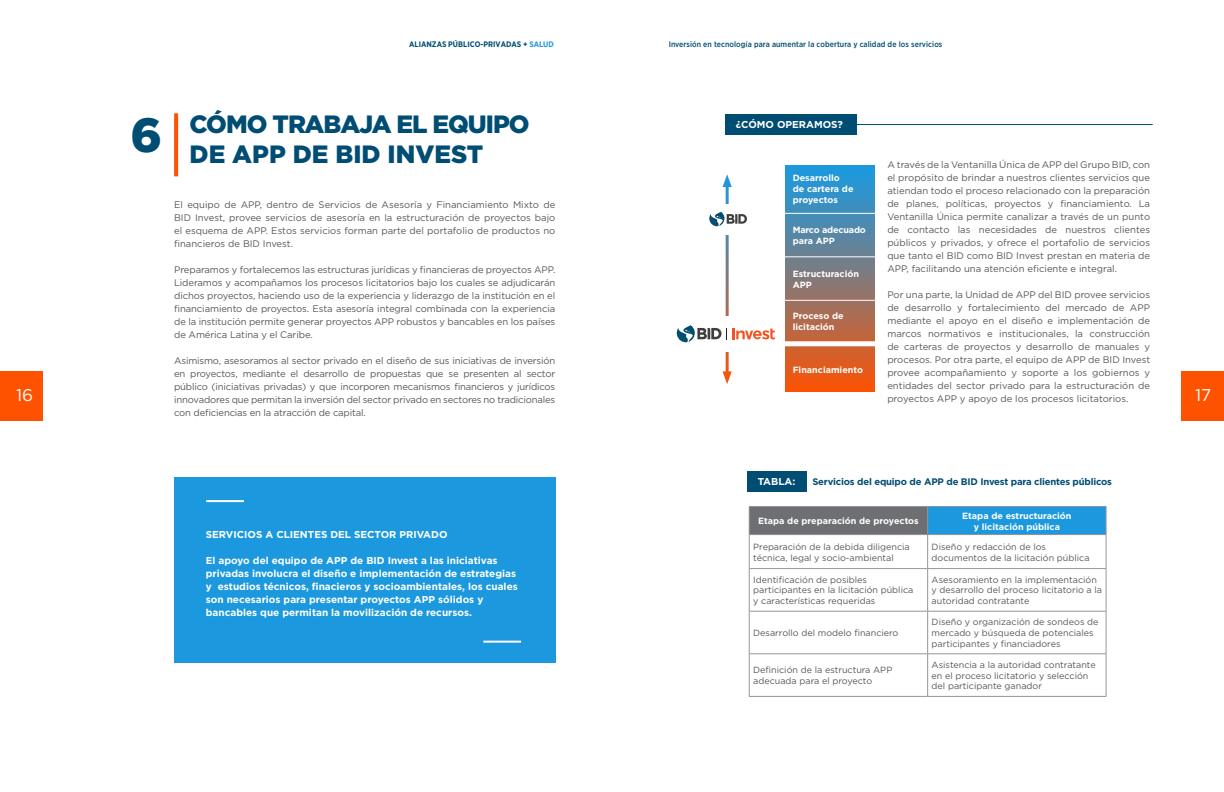
<style>
.page{position:relative;width:1224px;height:792px;background:#fff}
.page>*{position:absolute;margin:0;border:0;box-sizing:border-box;transform-origin:0 0}
.Títulos{font:900 48px "Gotham";color:#004d73}
.Títulos-2{font:900 25px "Gotham";letter-spacing:-.04em;color:#004d73}
.Títulos-3{font:900 25px "Gotham";color:#004d73}
.t1{font:17px "Gotham";color:#fff}
.destacados{font:700 10px/13px "Gotham";color:#fff}
.Titulo_tablas{font:700 10px "Gotham";color:#fff}
.texto_internas{font:9.5px/13px "Gotham";letter-spacing:-.01em;color:#57585a;text-align:justify}
.Titulo_tablas-2{font:700 9.5px "Gotham";letter-spacing:-.02em;color:#004d73}
.texto_internas-2{font:9px/10.8px "Gotham";color:#57585a}
.destacados-2{font:700 9px/10.8px "Gotham";color:#fff}
.texto_internas-3{font:700 9px/10.8px "Gotham";color:#fff;text-align:center}
.destacados-3{font:700 9px/10.8px "Gotham";letter-spacing:-.02em;color:#fff}
.t2{font:500 8px "Gotham Narrow";letter-spacing:.01em;color:#004d73}
.t3{font:700 8px "Gotham Narrow";color:#004d73}
.s1{color:#1c99de}
</style>
<div class="page">
<div style="left:1181px;top:371px;width:43px;height:50px;background:#ff5200"></div>
<div style="left:0;top:371px;width:43px;height:50px;background:#ff5200"></div>
<svg style="left:723px;top:174px;width:9px;height:13px"></svg>
<svg style="left:723px;top:371px;width:9px;height:13px"></svg>
<div style="left:174px;top:478px;width:381px;height:185px;background:#1c99de"></div>
<hr style="left:206px;top:500px;width:38px;height:2px;background:#fff">
<hr style="left:483px;top:641px;width:38px;height:2px;background:#fff">
<div style="left:725px;top:114px;width:131px;height:20px;background:#004d73"></div>
<svg style="left:709px;top:212px;width:38px;height:15px"></svg>
<div style="left:786px;top:165px;width:88px;height:227px;background:linear-gradient(to bottom,#129de9,#f95407)"></div>
<hr style="left:783px;top:213px;width:94px;height:1px;background:#fff">
<hr style="left:783px;top:256px;width:94px;height:1px;background:#fff">
<hr style="left:783px;top:300px;width:94px;height:1px;background:#fff">
<div style="left:783px;top:341px;width:94px;height:5px;background:#fff"></div>
<hr style="left:855px;top:124px;width:298px;height:1px;background:#004d73">
<svg style="left:174px;top:113px;width:4px;height:63px"></svg>
<div style="left:747px;top:472px;width:60px;height:20px;background:#004d73"></div>
<div style="left:749px;top:506px;width:179px;height:29px;background:#6e6f72"></div>
<div style="left:928px;top:506px;width:178px;height:29px;background:#1c99de"></div>
<hr style="left:749px;top:506px;width:179px;height:1px;background:#939598">
<svg style="left:749px;top:507px;width:1px;height:27px"></svg>
<hr style="left:928px;top:506px;width:178px;height:1px;background:#939598">
<svg style="left:927px;top:507px;width:1px;height:27px"></svg>
<svg style="left:1106px;top:507px;width:1px;height:27px"></svg>
<hr style="left:749px;top:534px;width:179px;height:1px;background:#939598">
<hr style="left:749px;top:535px;width:1px;height:33px;background:#939598">
<hr style="left:928px;top:534px;width:178px;height:1px;background:#939598">
<hr style="left:927px;top:535px;width:1px;height:33px;background:#939598">
<hr style="left:1106px;top:535px;width:1px;height:33px;background:#939598">
<hr style="left:749px;top:568px;width:179px;height:1px;background:#939598">
<hr style="left:749px;top:569px;width:1px;height:42px;background:#939598">
<hr style="left:928px;top:568px;width:178px;height:1px;background:#939598">
<hr style="left:927px;top:569px;width:1px;height:42px;background:#939598">
<hr style="left:1106px;top:569px;width:1px;height:42px;background:#939598">
<hr style="left:749px;top:611px;width:179px;height:1px;background:#939598">
<hr style="left:749px;top:611px;width:1px;height:43px;background:#939598">
<hr style="left:928px;top:611px;width:178px;height:1px;background:#939598">
<hr style="left:927px;top:611px;width:1px;height:43px;background:#939598">
<hr style="left:1106px;top:611px;width:1px;height:43px;background:#939598">
<hr style="left:749px;top:654px;width:179px;height:1px;background:#939598">
<hr style="left:749px;top:654px;width:1px;height:42px;background:#939598">
<hr style="left:928px;top:654px;width:178px;height:1px;background:#939598">
<hr style="left:927px;top:654px;width:1px;height:42px;background:#939598">
<hr style="left:1106px;top:654px;width:1px;height:42px;background:#939598">
<hr style="left:749px;top:696px;width:179px;height:1px;background:#939598">
<hr style="left:928px;top:696px;width:178px;height:1px;background:#939598">
<svg style="left:732px;top:328px;width:43px;height:11px"></svg>
<svg style="left:677px;top:325px;width:44px;height:18px"></svg>
<p class="t3" style="left:409px;top:39px;width:146px">ALIANZAS PÚBLICO-PRIVADAS + <span class="s1">SALUD</span></p>
<p class="t2" style="left:669px;top:39px;width:275px">Inversión en tecnología para aumentar la cobertura y calidad de los servicios</p>
<p class="Títulos-2" style="left:190px;top:107px;width:342px">CÓMO TRABAJA EL EQUIPO</p>
<p class="Títulos" style="left:130px;top:102px;width:33px">6</p>
<p class="Titulo_tablas" style="left:736px;top:118px;width:108px">¿CÓMO OPERAMOS?</p>
<p class="Títulos-3" style="left:190px;top:137px;width:295px">DE APP DE BID INVEST</p>
<p class="texto_internas" style="left:887px;top:158px;width:264px">A través de la Ventanilla Única de APP del Grupo BID, con el propósito de brindar a nuestros clientes servicios que atiendan todo el proceso relacionado con la preparación de planes, políticas, proyectos y financiamiento. La Ventanilla Única permite canalizar a través de un punto de contacto las necesidades de nuestros clientes públicos y privados, y ofrece el portafolio de servicios que tanto el BID como BID Invest prestan en materia de APP, facilitando una atención eficiente e integral.</p>
<p class="texto_internas" style="left:887px;top:288px;width:264px">Por una parte, la Unidad de APP del BID provee servicios de desarrollo y fortalecimiento del mercado de APP mediante el apoyo en el diseño e implementación de marcos normativos e institucionales, la construcción de carteras de proyectos y desarrollo de manuales y procesos. Por otra parte, el equipo de APP de BID Invest provee acompañamiento y soporte a los gobiernos y entidades del sector privado para la estructuración de proyectos APP y apoyo de los procesos licitatorios.</p>
<p class="destacados-2" style="left:793px;top:173px;width:62px">Desarrollo de cartera de proyectos</p>
<p class="destacados-3" style="left:793px;top:224px;width:75px">Marco adecuado para APP</p>
<p class="destacados-2" style="left:793px;top:269px;width:68px">Estructuración</p>
<p class="destacados-2" style="left:793px;top:280px;width:21px">APP</p>
<p class="destacados-2" style="left:793px;top:311px;width:52px">Proceso de licitación</p>
<p class="destacados-2" style="left:793px;top:364px;width:72px">Financiamiento</p>
<p class="texto_internas" style="left:174px;top:198px;width:383px">El equipo de APP, dentro de Servicios de Asesoría y Financiamiento Mixto de BID Invest, provee servicios de asesoría en la estructuración de proyectos bajo el esquema de APP. Estos servicios forman parte del portafolio de productos no financieros de BID Invest.</p>
<p class="texto_internas" style="left:174px;top:263px;width:383px">Preparamos y fortalecemos las estructuras jurídicas y financieras de proyectos APP.<br>Lideramos y acompañamos los procesos licitatorios bajo los cuales se adjudicarán dichos proyectos, haciendo uso de la experiencia y liderazgo de la institución en el financiamiento de proyectos. Esta asesoría integral combinada con la experiencia de la institución permite generar proyectos APP robustos y bancables en los países de América Latina y el Caribe.</p>
<p class="texto_internas" style="left:174px;top:354px;width:383px">Asimismo, asesoramos al sector privado en el diseño de sus iniciativas de inversión en proyectos, mediante el desarrollo de propuestas que se presenten al sector público (iniciativas privadas) y que incorporen mecanismos financieros y jurídicos innovadores que permitan la inversión del sector privado en sectores no tradicionales con deficiencias en la atracción de capital.</p>
<h3 class="t1" style="left:16px;top:384px;width:19px">16</h3>
<h3 class="t1" style="left:1195px;top:384px;width:18px">17</h3>
<p class="destacados" style="left:206px;top:528px;width:243px">SERVICIOS A CLIENTES DEL SECTOR PRIVADO</p>
<p class="destacados" style="left:206px;top:554px;width:313px">El apoyo del equipo de APP de BID Invest a las iniciativas privadas involucra el diseño e implementación de estrategias y estudios técnicos, finacieros y socioambientales, los cuales son necesarios para presentar proyectos APP sólidos y bancables que permitan la movilización de recursos.</p>
<p class="Titulo_tablas" style="left:758px;top:475px;width:39px">TABLA:</p>
<p class="Titulo_tablas-2" style="left:812px;top:476px;width:301px">Servicios del equipo de APP de BID Invest para clientes públicos</p>
<p class="texto_internas-3" style="left:758px;top:515px;width:162px">Etapa de preparación de proyectos</p>
<p class="texto_internas-3" style="left:962px;top:510px;width:111px">Etapa de estructuración y licitación pública</p>
<p class="texto_internas-2" style="left:753px;top:541px;width:158px">Preparación de la debida diligencia técnica, legal y socio-ambiental</p>
<p class="texto_internas-2" style="left:932px;top:541px;width:159px">Diseño y redacción de los documentos de la licitación pública</p>
<p class="texto_internas-2" style="left:753px;top:574px;width:162px">Identificación de posibles participantes en la licitación pública y características requeridas</p>
<p class="texto_internas-2" style="left:932px;top:574px;width:172px">Asesoramiento en la implementación y desarrollo del proceso licitatorio a la autoridad contratante</p>
<p class="texto_internas-2" style="left:753px;top:627px;width:147px">Desarrollo del modelo financiero</p>
<p class="texto_internas-2" style="left:932px;top:617px;width:168px">Diseño y organización de sondeos de mercado y búsqueda de potenciales participantes y financiadores</p>
<p class="texto_internas-2" style="left:753px;top:665px;width:141px">Definición de la estructura APP adecuada para el proyecto</p>
<p class="texto_internas-2" style="left:932px;top:659px;width:166px">Asistencia a la autoridad contratante en el proceso licitatorio y selección del participante ganador</p>
</div>
